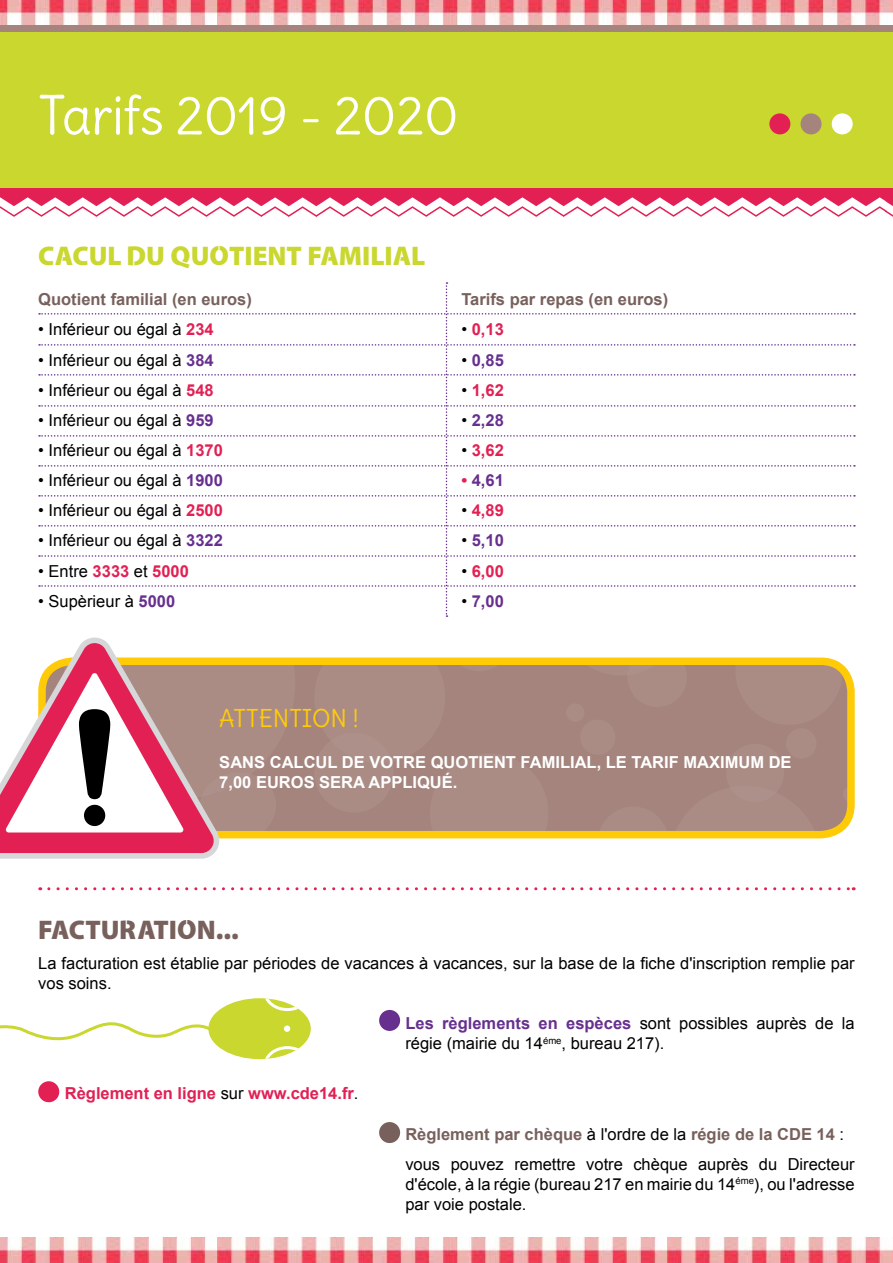
<style>
.page{position:relative;width:893px;height:1263px;background:#fff}
.page>*{position:absolute;margin:0;border:0;box-sizing:border-box;transform-origin:0 0}
.t1{font:52.5px "Delius";letter-spacing:-.01em;color:#fff}
.t2{font:900 27px "Cleanvertising";color:#c9d72e}
.t3{font:900 27px "Cleanvertising";color:#78615c}
.t4{font:24px "Delius";color:#ffcb07}
.t5{font:16.5px/20.1px "Arial";color:#000}
.t6{font:700 16.5px "Arial";color:#fff}
.t7{font:700 16.5px "Arial";color:#e22054}
.t8{font:700 16.5px "Arial";color:#78615c}
.t9{font:700 16.5px "Arial";color:#67308f}
.s1{font-weight:700;color:#e22054}
.s2{font-weight:700;color:#67308f}
.s3{font-weight:400;color:#000}
.s4{color:#e22054}
.s5{font-weight:700;color:#78615c}
</style>
<div class="page">
<div style="left:379px;top:1122px;width:21px;height:21px;background:#78615c;border-radius:50%"></div>
<div style="left:38px;top:1081px;width:21px;height:21px;background:#e22054;border-radius:50%"></div>
<div style="left:379px;top:1010px;width:21px;height:21px;background:#67308f;border-radius:50%"></div>
<div style="left:208px;top:998px;width:103px;height:61px;background:#c9d72e;border-radius:50%"></div>
<svg style="left:264px;top:998px;width:37px;height:13px"></svg>
<svg style="left:265px;top:1046px;width:37px;height:13px"></svg>
<svg style="left:0;top:1015px;width:216px;height:29px"></svg>
<div style="left:284px;top:1025px;width:6px;height:7px;background:#fff;border-radius:50%"></div>
<svg style="left:49px;top:887px;width:805px;height:3px"></svg>
<div style="left:42px;top:661px;width:809px;height:174px;background:#a4847d;border-radius:30px"></div>
<svg style="left:628px;top:666px;width:218px;height:163px"></svg>
<div style="left:580px;top:719px;width:36px;height:36px;background:#aa8c85;border-radius:50%"></div>
<div style="left:314px;top:733px;width:80px;height:80px;background:#aa8c85;border-radius:50%"></div>
<div style="left:38px;top:657px;width:817px;height:181px;border:8px solid #ffcb07;border-radius:30px"></div>
<svg style="left:0;top:637px;width:220px;height:222px"></svg>
<svg style="left:5px;top:657px;width:290px;height:181px"></svg>
<div style="left:84px;top:805px;width:21px;height:21px;background:#000;border-radius:50%"></div>
<svg style="left:39px;top:282px;width:816px;height:335px"></svg>
<svg style="left:0;top:187px;width:893px;height:30px"></svg>
<div style="left:0;top:26px;width:893px;height:161px;background:#c9d72e"></div>
<img style="left:0;top:0;width:893px;height:26px">
<div style="left:0;top:26px;width:893px;height:6px;background:#a4847d"></div>
<img style="left:0;top:1237px;width:893px;height:26px">
<div style="left:769px;top:113px;width:21px;height:21px;background:#e22054;border-radius:50%"></div>
<div style="left:800px;top:113px;width:21px;height:21px;background:#a4847d;border-radius:50%"></div>
<div style="left:832px;top:113px;width:21px;height:21px;background:#fff;border-radius:50%"></div>
<h1 class="t1" style="left:38px;top:83px;width:180px">P ge 16</h1>
<h1 class="t1" style="left:38px;top:83px;width:422px">Tarifs 2019 - 2020</h1>
<h2 class="t2" style="left:38px;top:234px;width:18px">CACUL</h2>
<h2 class="t2" style="left:127px;top:234px;width:61px">DU QUOTIENT</h2>
<h2 class="t2" style="left:307px;top:234px;width:16px">FAMILIAL</h2>
<p class="t8" style="left:38px;top:288px;width:215px">Quotient familial (en euros)</p>
<p class="t8" style="left:461px;top:288px;width:208px">Tarifs par repas (en euros)</p>
<p class="t5" style="left:38px;top:320px;width:177px">• Inférieur ou égal à <span class="s1">234</span></p>
<p class="t5" style="left:38px;top:350px;width:177px">• Inférieur ou égal à <span class="s2">384</span></p>
<p class="t5" style="left:38px;top:380px;width:177px">• Inférieur ou égal à <span class="s1">548</span></p>
<p class="t5" style="left:38px;top:410px;width:177px">• Inférieur ou égal à <span class="s2">959</span></p>
<p class="t5" style="left:38px;top:440px;width:186px">• Inférieur ou égal à <span class="s1">1370</span></p>
<p class="t5" style="left:38px;top:470px;width:186px">• Inférieur ou égal à <span class="s2">1900</span></p>
<p class="t5" style="left:38px;top:501px;width:186px">• Inférieur ou égal à <span class="s1">2500</span></p>
<p class="t5" style="left:38px;top:531px;width:186px">• Inférieur ou égal à <span class="s2">3322</span></p>
<p class="t5" style="left:38px;top:561px;width:152px">• Entre <span class="s1">3333</span> et <span class="s1">5000</span></p>
<p class="t5" style="left:38px;top:591px;width:138px">• Supèrieur à <span class="s2">5000</span></p>
<p class="t7" style="left:461px;top:319px;width:44px"><span class="s3">•</span> 0,13</p>
<p class="t9" style="left:461px;top:349px;width:44px"><span class="s3">•</span> 0,85</p>
<p class="t7" style="left:461px;top:379px;width:44px"><span class="s3">•</span> 1,62</p>
<p class="t9" style="left:461px;top:409px;width:44px"><span class="s3">•</span> 2,28</p>
<p class="t7" style="left:461px;top:439px;width:44px"><span class="s3">•</span> 3,62</p>
<p class="t9" style="left:461px;top:469px;width:44px"><span class="s4">•</span> 4,61</p>
<p class="t7" style="left:461px;top:499px;width:44px"><span class="s3">•</span> 4,89</p>
<p class="t9" style="left:461px;top:530px;width:44px"><span class="s3">•</span> 5,10</p>
<p class="t7" style="left:461px;top:560px;width:44px"><span class="s3">•</span> 6,00</p>
<p class="t9" style="left:461px;top:590px;width:44px"><span class="s3">•</span> 7,00</p>
<h3 class="t4" style="left:219px;top:704px;width:15px">attention</h3>
<h3 class="t4" style="left:353px;top:704px;width:7px">!</h3>
<p class="t6" style="left:219px;top:751px;width:332px">sans calc ul de votre quotie nt famili</p>
<p class="t6" style="left:575px;top:751px;width:87px">al, le tarif</p>
<p class="t6" style="left:683px;top:751px;width:97px">maxim um de</p>
<p class="t6" style="left:219px;top:771px;width:240px">7,00 euros sera appliqué.</p>
<h2 class="t3" style="left:38px;top:907px;width:17px">FACTURATION</h2>
<h2 class="t3" style="left:216px;top:907px;width:24px">...</h2>
<p class="t5" style="left:38px;top:953px;width:818px">La facturation est établie par périodes de vacances à vacances, sur la base de la fiche d'inscription remplie par vos soins.</p>
<p class="t7" style="left:65px;top:1082px;width:295px">Règlement en ligne <span class="s3">sur</span> www.cde14.fr<span class="s3">.</span></p>
<p class="t5" style="left:405px;top:1013px;width:451px"><span class="s2">Les règlements en espèces</span> sont possibles auprès de la régie (mairie du 14<sup>éme</sup>, bureau 217).</p>
<p class="t5" style="left:405px;top:1119px;width:451px;line-height:30.2px"><span class="s5">Règlement par chèque</span> à l'ordre de la <span class="s5">régie de la CDE 14</span> : vous pouvez remettre votre chèque auprès du Directeur</p>
<p class="t5" style="left:405px;top:1174px;width:451px">d'école, à la régie (bureau 217 en mairie du 14<sup>éme</sup>), ou l'adresse par voie postale.</p>
</div>
